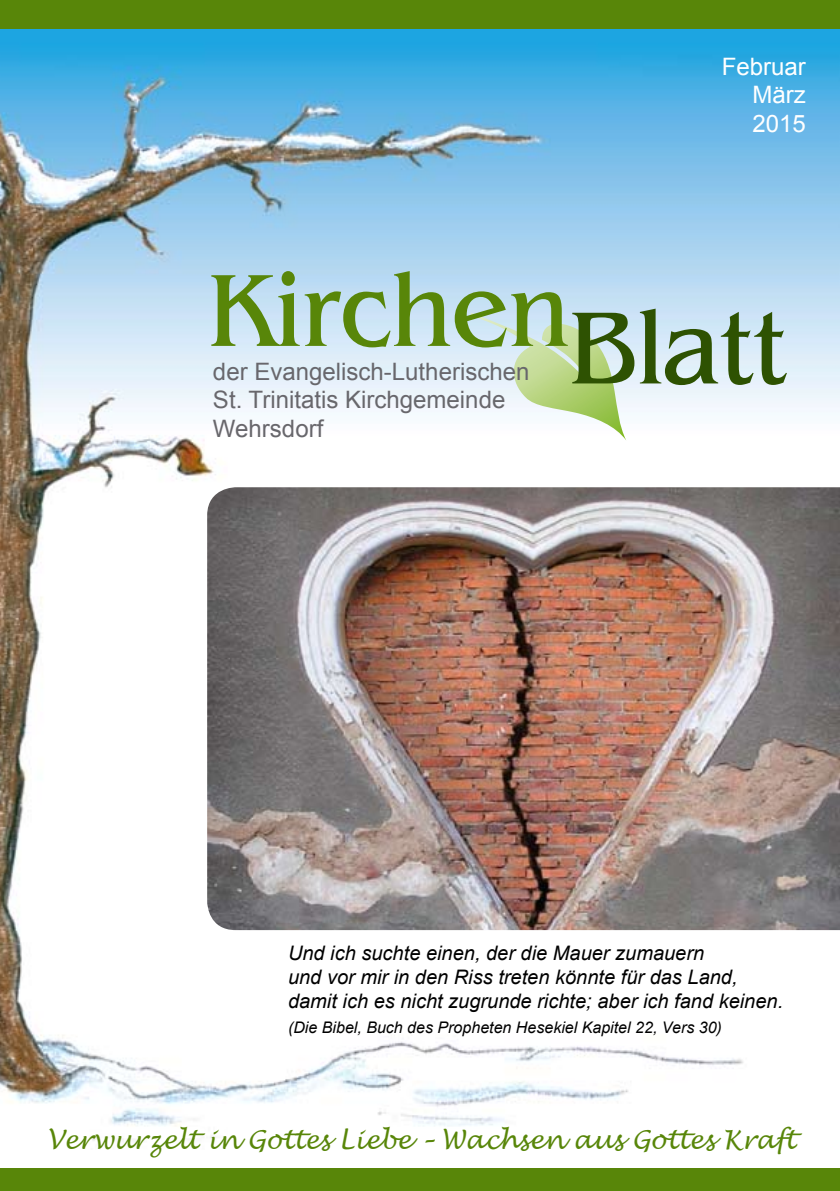
<style>
.page{position:relative;width:840px;height:1191px;background:#fff}
.page>*{position:absolute;margin:0;border:0;box-sizing:border-box;transform-origin:0 0}
.t1{font:italic 26px "Lucida Handwriting";color:#588609}
.t2{font:24px/28.8px "Arial";color:#68676c}
.t3{font:24px/28.8px "Arial";color:#fff;text-align:justify}
.t4{font:italic 20px/24px "Arial";color:#000}
.t5{font:italic 16px "Arial";color:#000}
</style>
<div class="page">
<img style="left:0;top:28px;width:839px;height:1113px">
<img style="left:207px;top:487px;width:632px;height:443px">
<svg style="left:211px;top:271px;width:575px;height:169px"></svg>
<div style="left:0;top:0;width:839px;height:28px;background:#588609"></div>
<div style="left:0;top:1168px;width:839px;height:23px;background:#588609"></div>
<p class="t2" style="left:213px;top:357px;width:318px">der Evangelisch-Lutherischen<br>St. Trinitatis Kirchgemeinde<br>Wehrsdorf</p>
<p class="t3" style="left:752px;top:52px;width:55px;text-indent:-31px">Februar März 2015</p>
<p class="t4" style="left:288px;top:941px;width:496px">Und ich suchte einen, der die Mauer zumauern<br>und vor mir in den Riss treten könnte für das Land, damit ich es nicht zugrunde richte; aber ich fand keinen.</p>
<p class="t5" style="left:288px;top:1016px;width:435px">(Die Bibel, Buch des Propheten Hesekiel Kapitel 22, Vers 30)</p>
<h1 class="t1" style="left:47px;top:1124px;width:749px">Verwurzelt in Gottes Liebe – Wachsen aus Gottes Kraft</h1>
</div>
